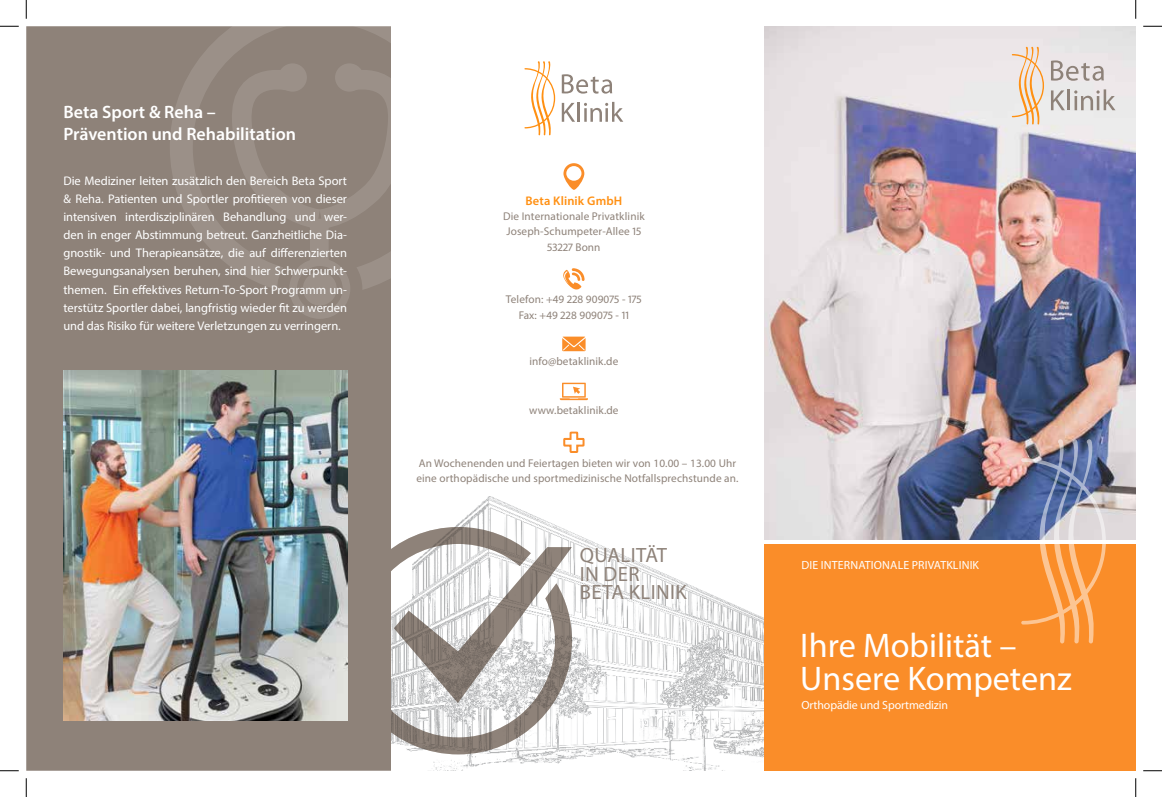
<style>
.page{position:relative;width:1162px;height:797px;background:#fff}
.page>*{position:absolute;margin:0;border:0;box-sizing:border-box;transform-origin:0 0}
.t1{font:34.25px/33.2px "Myriad Pro";color:#fff}
.t2{font:20.75px/18.8px "Myriad Pro";letter-spacing:.02em;color:#8e8279}
.t3{font:600 17.88px/21.6px "Myriad Pro";color:#fff}
.t4{font:12.5px/18.1px "Myriad Pro";letter-spacing:-.005em;color:#fff;text-align:justify}
.t5{font:600 12.5px "Myriad Pro";letter-spacing:.01em;color:#ff9012}
.t6{font:11.88px "Myriad Pro";letter-spacing:.01em;color:#fff}
.t7{font:11.88px "Myriad Pro";letter-spacing:-.01em;color:#fff}
.t8{font:11.25px/15.6px "Myriad Pro";letter-spacing:.01em;color:#8e8279;text-align:center}
</style>
<div class="page">
<div style="left:26px;top:26px;width:365px;height:744px;background:#8e8279"></div>
<img style="left:764px;top:26px;width:371px;height:513px">
<div style="left:763px;top:544px;width:372px;height:226px;background:#fa8d29"></div>
<svg style="left:1021px;top:439px;width:84px;height:204px"></svg>
<img style="left:433px;top:496px;width:330px;height:274px">
<svg style="left:391px;top:527px;width:181px;height:227px"></svg>
<svg style="left:563px;top:268px;width:21px;height:22px"></svg>
<svg style="left:562px;top:336px;width:23px;height:15px"></svg>
<svg style="left:560px;top:383px;width:28px;height:17px"></svg>
<svg style="left:563px;top:163px;width:21px;height:27px"></svg>
<svg style="left:1051px;top:60px;width:52px;height:21px"></svg>
<svg style="left:1051px;top:90px;width:13px;height:20px"></svg>
<hr style="left:1067px;top:89px;width:3px;height:21px;background:#8e8279">
<svg style="left:1074px;top:89px;width:41px;height:21px"></svg>
<svg style="left:1011px;top:47px;width:33px;height:77px;background:#efd6bd"></svg>
<svg style="left:562px;top:74px;width:50px;height:20px"></svg>
<svg style="left:562px;top:103px;width:13px;height:19px"></svg>
<hr style="left:578px;top:102px;width:2px;height:20px;background:#8e8279">
<svg style="left:584px;top:102px;width:39px;height:20px"></svg>
<svg style="left:524px;top:61px;width:31px;height:74px"></svg>
<svg style="left:170px;top:26px;width:221px;height:264px"></svg>
<div style="left:310px;top:219px;width:19px;height:42px;background:#9b9088"></div>
<svg style="left:225px;top:62px;width:166px;height:180px"></svg>
<div style="left:335px;top:63px;width:29px;height:29px;background:#9b9088;border-radius:50%"></div>
<div style="left:278px;top:63px;width:29px;height:29px;background:#9b9088;border-radius:50%"></div>
<svg style="left:289px;top:258px;width:61px;height:61px"></svg>
<img style="left:63px;top:370px;width:284px;height:350px">
<svg style="left:563px;top:431px;width:22px;height:22px"></svg>
<svg style="left:0;top:25px;width:19px;height:2px"></svg>
<svg style="left:1143px;top:25px;width:19px;height:2px"></svg>
<svg style="left:0;top:770px;width:19px;height:1px"></svg>
<svg style="left:1143px;top:770px;width:19px;height:1px"></svg>
<svg style="left:25px;top:0;width:2px;height:19px"></svg>
<svg style="left:25px;top:778px;width:2px;height:19px"></svg>
<svg style="left:1135px;top:0;width:1px;height:19px"></svg>
<svg style="left:1135px;top:778px;width:1px;height:19px"></svg>
<h3 class="t3" style="left:63px;top:101px;width:234px">Beta Sport &amp; Reha –<br>Prävention und Rehabilitation</h3>
<p class="t4" style="left:63px;top:171px;width:285px">Die Mediziner leiten zusätzlich den Bereich Beta Sport &amp; Reha. Patienten und Sportler profitieren von dieser intensiven interdisziplinären Behandlung und wer&shy;den in enger Abstimmung betreut. Ganzheitliche Dia&shy;gnostik- und Therapieansätze, die auf differenzierten Bewegungsanalysen beruhen, sind hier Schwerpunkt&shy;themen. Ein effektives Return-To-Sport Programm un&shy;terstütz Sportler dabei, langfristig wieder fit zu werden und das Risiko für weitere Verletzungen zu verringern.</p>
<p class="t5" style="left:525px;top:192px;width:98px">Beta Klinik GmbH</p>
<p class="t8" style="left:503px;top:208px;width:143px">Die I nternationale Privatklinik<br>Joseph-Schumpeter-Allee 15<br>53227 Bonn</p>
<p class="t8" style="left:506px;top:291px;width:137px">Telefon: +49 228 909075 - 175<br>Fax: +49 228 909075 - 11</p>
<p class="t8" style="left:529px;top:353px;width:90px">info@betaklinik.de</p>
<p class="t8" style="left:529px;top:402px;width:91px">www.betaklinik.de</p>
<p class="t8" style="left:416px;top:455px;width:324px;text-align:left">An Wochenenden und Feiertagen bieten wir von 10.00 – 13.00 Uhr eine orthopädische und sportmedizinische Notfallsprechstunde an.</p>
<h2 class="t2" style="left:580px;top:545px;width:107px">Qualität in der<br>Beta Klinik</h2>
<p class="t6" style="left:801px;top:558px;width:178px">Die Internationale Privatklinik</p>
<h1 class="t1" style="left:800px;top:628px;width:273px">I hre Mobilität –<br>Unsere Kompetenz</h1>
<p class="t7" style="left:801px;top:697px;width:148px">Orthopädie und Sportmedizin</p>
</div>
